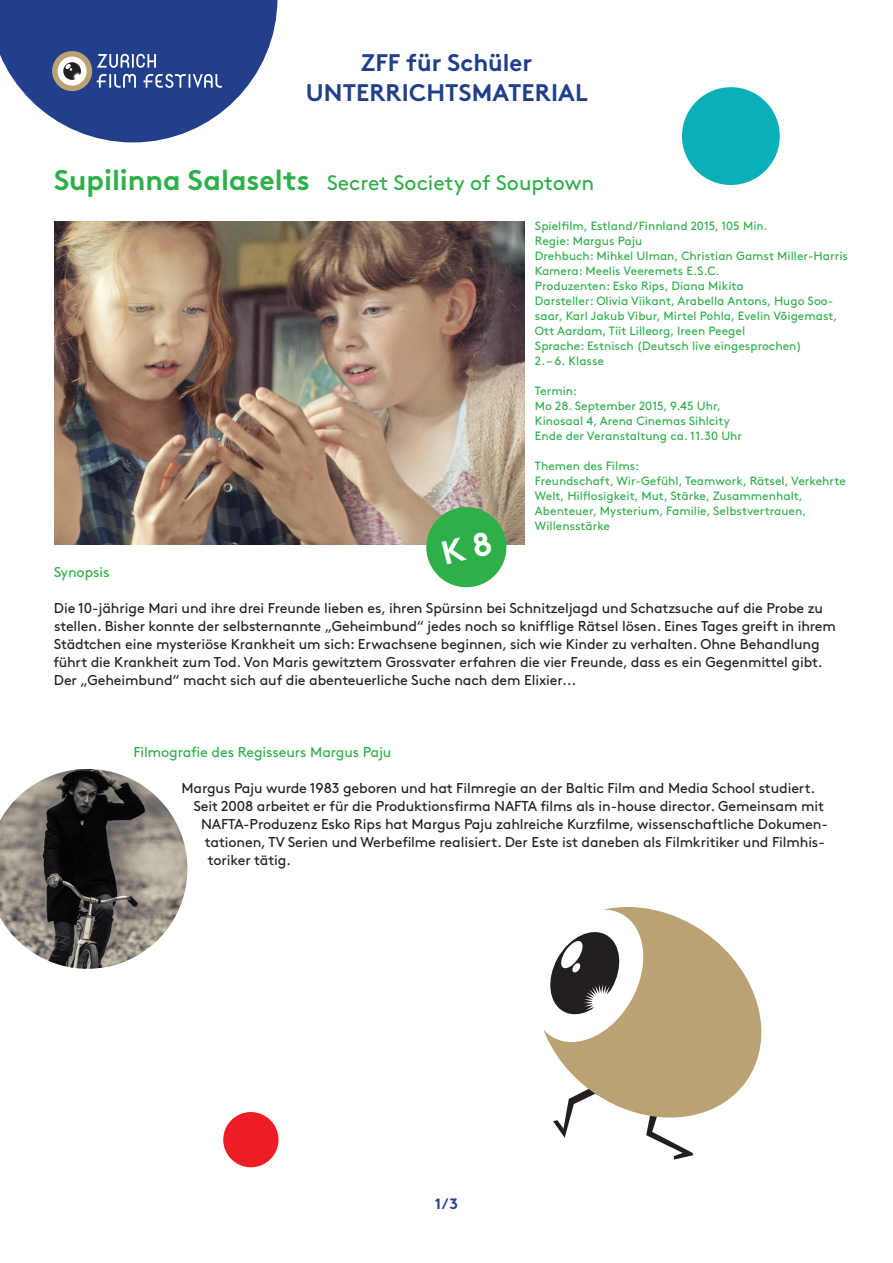
<style>
.page{position:relative;width:893px;height:1263px;background:#fff}
.page>*{position:absolute;margin:0;border:0;box-sizing:border-box;transform-origin:0 0}
.t1{font:700 24px/30px "Brown";letter-spacing:.005em;color:#213f8a;text-align:center}
.t2{font:21px "Brown";color:#2faf4a}
.t3{font:700 15px "Brown";color:#213f8a}
.t4{font:14.25px/18px "Brown";letter-spacing:-.01em;color:#231f20}
.t5{font:14.25px "Brown";letter-spacing:-.01em;color:#2faf4a}
.t6{font:12px/15px "Brown";color:#2faf4a}
.s1{font-weight:700;font-size:28.5px}
</style>
<div class="page">
<svg style="left:0;top:0;width:277px;height:142px"></svg>
<img style="left:54px;top:221px;width:471px;height:324px">
<div style="left:682px;top:87px;width:98px;height:98px;background:#09b0b7;border-radius:50%"></div>
<img style="left:0;top:769px;width:187px;height:200px">
<div style="left:223px;top:1112px;width:56px;height:55px;background:#ee1d23;border-radius:50%"></div>
<svg style="left:646px;top:1130px;width:47px;height:29px"></svg>
<svg style="left:559px;top:1130px;width:8px;height:8px"></svg>
<svg style="left:543px;top:907px;width:219px;height:223px;fill:#baa273"></svg>
<svg style="left:426px;top:506px;width:81px;height:82px;background:#57b667"></svg>
<h1 class="t1" style="left:306px;top:45px;width:284px">ZFF für Schüler<br>UNTERRICHTSMATERIAL</h1>
<h2 class="t2" style="left:54px;top:167px;width:542px"><span class="s1">Supilinna Salaselts</span> Secret Society of Souptown</h2>
<p class="t6" style="left:535px;top:217px;width:315px">Spielfilm, Estland/Finnland 2015, 105 Min.<br>Regie: Margus Paju<br>Drehbuch: Mihkel Ulman, Christian Gamst Miller-Harris Kamera: Meelis Veeremets E.S.C.<br>Produzenten: Esko Rips, Diana Mikita<br>Darsteller: Olivia Viikant, Arabella Antons, Hugo Soo&shy;saar, Karl Jakub Vibur, Mirtel Pohla, Evelin Võigemast, Ott Aardam, Tiit Lilleorg, Ireen Peegel<br>Sprache: Estnisch (Deutsch live eingesprochen)</p>
<p class="t6" style="left:535px;top:352px;width:71px">2. – 6. Klasse</p>
<p class="t6" style="left:535px;top:382px;width:209px">Termin:<br>Mo 28. September 2015, 9.45 Uhr,<br>Kinosaal 4, Arena Cinemas Sihlcity<br>Ende der Veranstaltung ca. 11.30 Uhr</p>
<p class="t6" style="left:535px;top:457px;width:313px">Themen des Films:<br>Freundschaft, Wir-Gefühl, Teamwork, Rätsel, Verkehrte Welt, Hilflosigkeit, Mut, Stärke, Zusammenhalt, Abenteuer, Mysterium, Familie, Selbstvertrauen, Willensstärke</p>
<p class="t5" style="left:54px;top:561px;width:57px">Synopsis</p>
<p class="t4" style="left:53px;top:598px;width:784px">Die 10-jährige Mari und ihre drei Freunde lieben es, ihren Spürsinn bei Schnitzeljagd und Schatzsuche auf die Probe zu stellen. Bisher konnte der selbsternannte „Geheimbund“ jedes noch so knifflige Rätsel lösen. Eines Tages greift in ihrem Städtchen eine mysteriöse Krankheit um sich: Erwachsene beginnen, sich wie Kinder zu verhalten. Ohne Behandlung führt die Krankheit zum Tod. Von Maris gewitztem Grossvater erfahren die vier Freunde, dass es ein Gegenmittel gibt.<br>Der „Geheimbund“ macht sich auf die abenteuerliche Suche nach dem Elixier...</p>
<p class="t5" style="left:133px;top:741px;width:260px">Filmografie des Regisseurs Margus Paju</p>
<p class="t4" style="left:181px;top:778px;width:635px">Margus Paju wurde 1983 geboren und hat Filmregie an der Baltic Film and Media School studiert.</p>
<p class="t4" style="left:193px;top:796px;width:632px">Seit 2008 arbeitet er für die Produktionsfirma NAFTA films als in-house director. Gemeinsam mit</p>
<p class="t4" style="left:201px;top:814px;width:628px">NAFTA-Produzenz Esko Rips hat Margus Paju zahlreiche Kurzfilme, wissenschaftliche Dokumen-</p>
<p class="t4" style="left:205px;top:832px;width:621px">tationen, TV Serien und Werbefilme realisiert. Der Este ist daneben als Filmkritiker und Filmhis-</p>
<p class="t4" style="left:208px;top:850px;width:85px">toriker tätig.</p>
<p class="t3" style="left:435px;top:1191px;width:25px">1/3</p>
</div>
